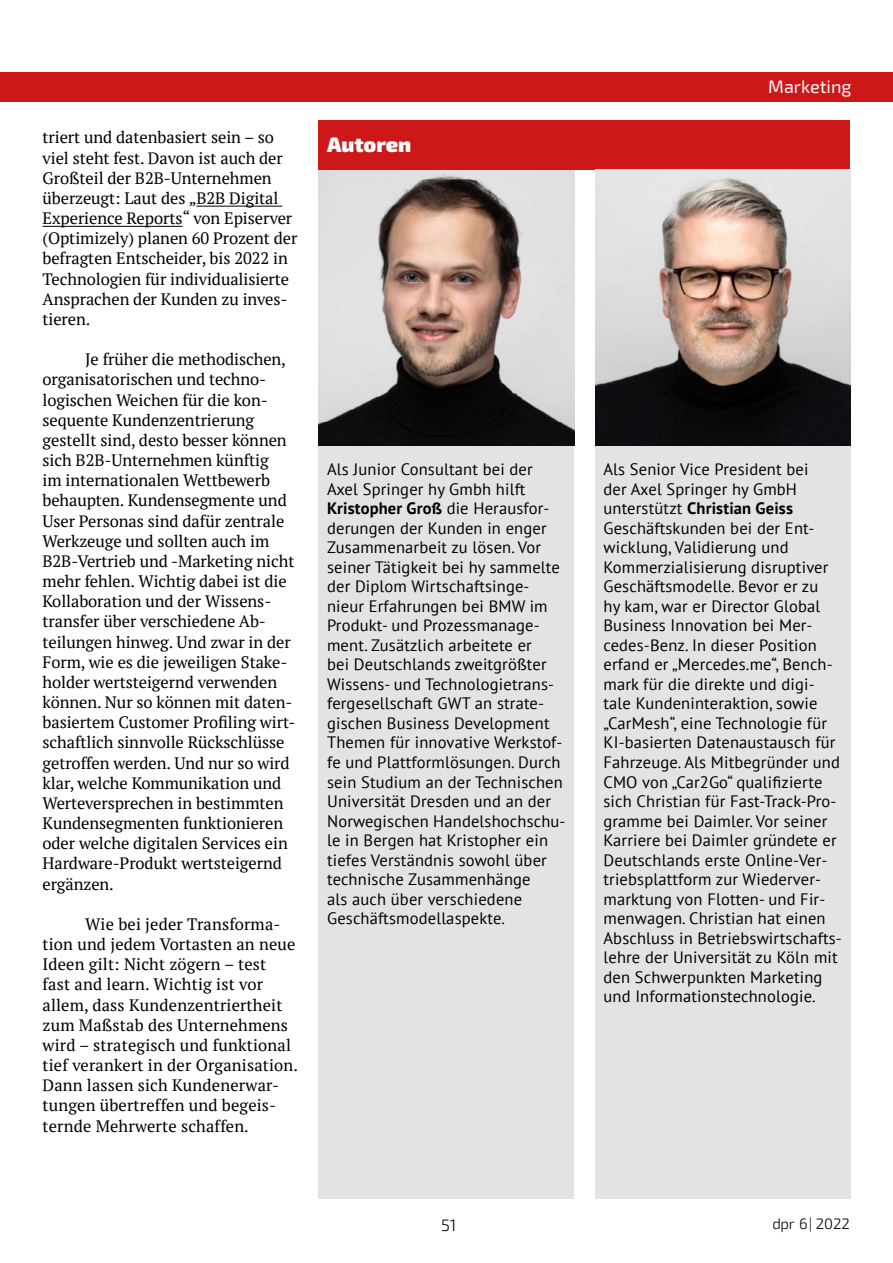
<style>
.page{position:relative;width:893px;height:1263px;background:#fff}
.page>*{position:absolute;margin:0;border:0;box-sizing:border-box;transform-origin:0 0}
.t1{font:900 21px "Exo 2";color:#fff}
.t2{font:18px "Exo 2";color:#fff}
.t3{font:16.5px/19.5px "PT Sans";letter-spacing:.01em;color:#000}
.t4{font:16.5px/20.1px "PT Serif";letter-spacing:-.005em;color:#000}
.t5{font:300 16.5px "Exo 2";color:#000}
.t6{font:300 15px "Exo 2";letter-spacing:-.005em;color:#000}
.s1{font-weight:700}
</style>
<div class="page">
<div style="left:0;top:72px;width:893px;height:30px;background:#cd1719"></div>
<hr style="left:196px;top:206px;width:86px;height:1px;background:#000">
<hr style="left:43px;top:226px;width:140px;height:1px;background:#000">
<div style="left:319px;top:425px;width:255px;height:774px;background:#e3e3e3"></div>
<img style="left:319px;top:169px;width:255px;height:277px">
<div style="left:319px;top:120px;width:531px;height:49px;background:#cd1719"></div>
<div style="left:595px;top:425px;width:255px;height:774px;background:#e3e3e3"></div>
<img style="left:595px;top:169px;width:255px;height:277px">
<p class="t4" style="left:43px;top:127px;width:256px">triert und datenbasiert sein – so viel steht fest. Davon ist auch der<br>Großteil der B2B-Unternehmen überzeugt: Laut des „B2B Digital<br>Experience Reports“ von Episerver (Optimizely) planen 60 Prozent der befragten Entscheider, bis 2022 in<br>Technologien für individualisierte<br>Ansprachen der Kunden zu inves&shy;tieren.</p>
<p class="t4" style="left:43px;top:349px;width:254px;text-indent:43px">Je früher die methodischen, organisatorischen und techno&shy;logischen Weichen für die kon&shy;sequente Kundenzentrierung gestellt sind, desto besser können sich B2B-Unternehmen künftig<br>im internationalen Wettbewerb behaupten. Kundensegmente und<br>User Personas sind dafür zentrale<br>Werkzeuge und sollten auch im<br>B2B-Vertrieb und -Marketing nicht mehr fehlen. Wichtig dabei ist die<br>Kollaboration und der Wissens&shy;transfer über verschiedene Ab&shy;teilungen hinweg. Und zwar in der<br>Form, wie es die jeweiligen Stake&shy;holder wertsteigernd verwenden können. Nur so können mit daten&shy;basiertem Customer Profiling wirt&shy;schaftlich sinnvolle Rückschlüsse getroffen werden. Und nur so wird klar, welche Kommunikation und<br>Werteversprechen in bestimmten<br>Kundensegmenten funktionieren oder welche digitalen Services ein<br>Hardware-Produkt wertsteigernd ergänzen.</p>
<p class="t4" style="left:43px;top:914px;width:257px;text-indent:43px">Wie bei jeder Transforma&shy;tion und jedem Vortasten an neue<br>Ideen gilt: Nicht zögern – test fast and learn. Wichtig ist vor allem, dass Kundenzentriertheit zum Maßstab des Unternehmens wird – strategisch und funktional tief verankert in der Organisation.<br>Dann lassen sich Kundenerwar&shy;tungen übertreffen und begeis&shy;ternde Mehrwerte schaffen.</p>
<p class="t1" style="left:327px;top:132px;width:86px">Autoren</p>
<p class="t3" style="left:327px;top:459px;width:240px">Als Junior Consultant bei der<br>Axel Springer hy Gmbh hilft<br><span class="s1">Kristopher Groß</span> die Herausfor&shy;derungen der Kunden in enger<br>Zusammenarbeit zu lösen. Vor seiner Tätigkeit bei hy sammelte der Diplom Wirtschaftsinge&shy;nieur Erfahrungen bei BMW im<br>Produkt- und Prozessmanage&shy;ment. Zusätzlich arbeitete er<br>bei Deutschlands zweitgrößter<br>Wissens- und Technologietrans&shy;fergesellschaft GWT an strate&shy;gischen Business Development<br>Themen fü r innovative Werkstof&shy;fe und Plattformlösungen. Durch sein Studium an der Technischen<br>Universität Dresden und an der<br>Norwegischen Handelshochschu&shy;le in Bergen hat Kristopher ein tiefes Verstä ndnis sowohl ü ber technische Zusammenhänge<br>als auch über verschiedene<br>Geschäftsmodellaspekte.</p>
<p class="t2" style="left:768px;top:77px;width:85px">Marketing</p>
<p class="t3" style="left:603px;top:459px;width:240px">Als Senior Vice President bei<br>der Axel Springer hy GmbH unterstützt <span class="s1">Christian Geiss<br></span>Geschäftskunden bei der Ent&shy;wicklung, Validierung und<br>Kommerzialisierung disruptiver<br>Geschäftsmodelle. Bevor er zu<br>hy kam, war er Director Global<br>Business Innovation bei Mer&shy;cedes-Benz. In dieser Position erfand er „Mercedes.me“, Bench&shy;mark für die direkte und digi&shy;tale Kundeninteraktion, sowie „CarMesh“, eine Technologie für<br>KI-basierten Datenaustausch fü r<br>Fahrzeuge. Als Mitbegründer und<br>CMO von „Car2Go“ qualifizierte sich Christian fü r Fast-Track-Pro&shy;gramme bei Daimler. Vor seiner<br>Karriere bei Daimler gründete er<br>Deutschlands erste Online-Ver&shy;triebsplattform zur Wiederver&shy;marktung von Flotten- und Fir&shy;menwagen. Christian hat einen<br>Abschluss in Betriebswirtschafts&shy;lehre der Universität zu Kö ln mit den Schwerpunkten Marketing und Informationstechnologie.</p>
<p class="t5" style="left:441px;top:1215px;width:17px">51</p>
<p class="t6" style="left:772px;top:1215px;width:79px">dpr 6 | 2022</p>
</div>
